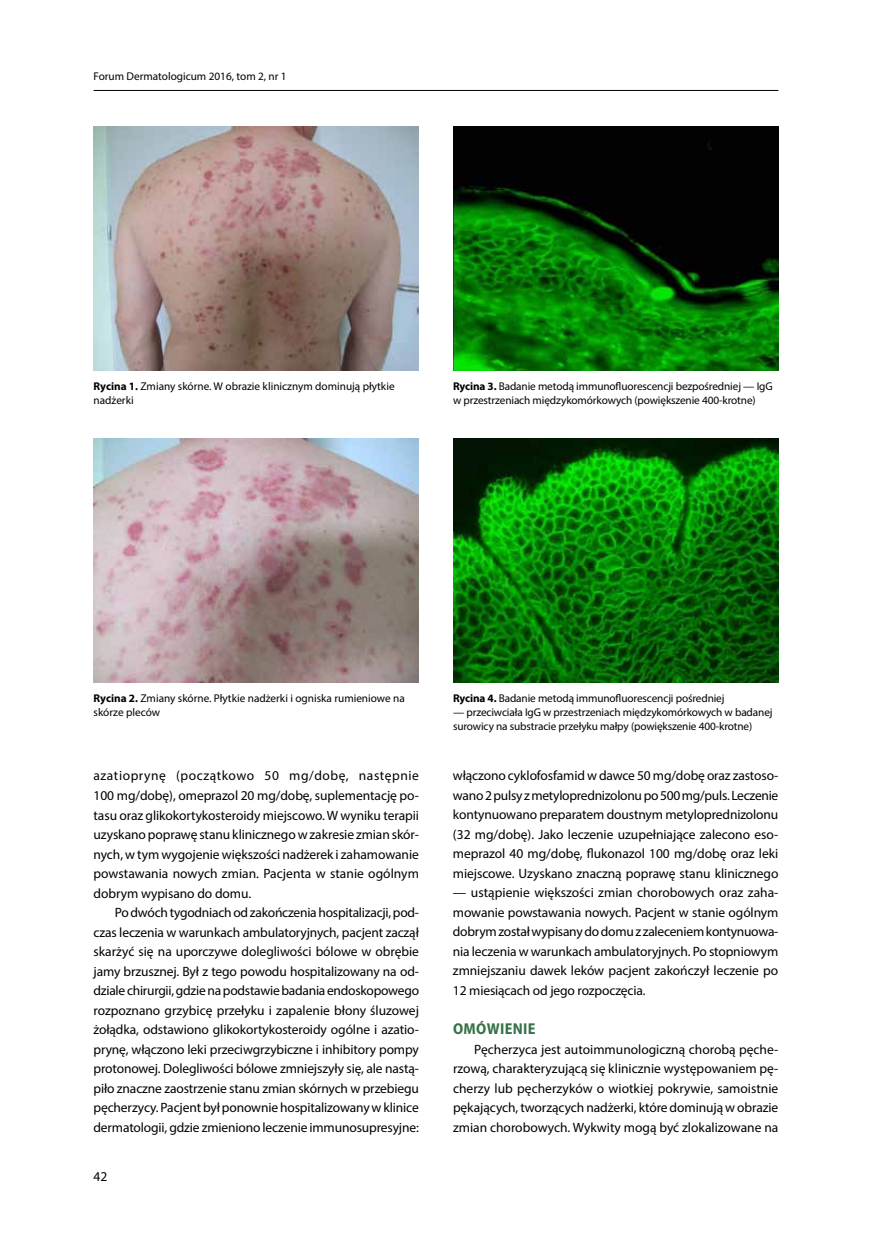
<style>
.page{position:relative;width:872px;height:1234px;background:#fff}
.page>*{position:absolute;margin:0;border:0;box-sizing:border-box;transform-origin:0 0}
.t1{font:700 semi-condensed 15.75px "Myriad Pro";letter-spacing:.02em;color:#367249}
.t2{font:13.5px/19.5px "Myriad Pro";letter-spacing:-.005em;color:#000;text-align:justify}
.t3{font:11.25px/14.2px "Myriad Pro";letter-spacing:-.01em;color:#000}
.s1{font-weight:700}
</style>
<div class="page">
<hr style="left:94px;top:90px;width:684px;height:1px;background:#000">
<img style="left:94px;top:126px;width:325px;height:244px">
<img style="left:94px;top:438px;width:325px;height:244px">
<img style="left:453px;top:126px;width:325px;height:244px">
<img style="left:453px;top:438px;width:325px;height:244px">
<p class="t3" style="left:94px;top:69px;width:195px">Forum Dermatologicum 2016, tom 2, nr 1</p>
<p class="t3" style="left:94px;top:378px;width:303px"><span class="s1">Rycina 1.</span> Zmiany skórne. W obrazie klinicznym dominują płytkie nadżerki</p>
<p class="t3" style="left:453px;top:378px;width:321px"><span class="s1">Rycina 3.</span> Badanie metodą immunofluorescencji bezpośredniej — IgG w przestrzeniach międzykomórkowych (powiększenie 400-krotne)</p>
<p class="t3" style="left:94px;top:690px;width:313px"><span class="s1">Rycina 2.</span> Zmiany skórne. Płytkie nadżerki i ogniska rumieniowe na skórze pleców</p>
<p class="t3" style="left:453px;top:690px;width:273px"><span class="s1">Rycina 4.</span> Badanie metodą immunofluorescencji pośredniej</p>
<p class="t3" style="left:453px;top:704px;width:321px">— przeciwciała IgG w przestrzeniach międzykomórkowych w badanej surowicy na substracie przełyku małpy (powiększenie 400-krotne)</p>
<p class="t2" style="left:94px;top:765px;width:327px">azatioprynę (początkowo 50 mg/dobę, następnie 100 mg/dobę), omeprazol 20 mg/dobę, suplementację po&shy;tasu oraz glikokortykosteroidy miejscowo. W wyniku terapii uzyskano poprawę stanu klinicznego w zakresie zmian skór&shy;nych, w tym wygojenie większości nadżerek i zahamowanie powstawania nowych zmian. Pacjenta w stanie ogólnym dobrym wypisano do domu.</p>
<p class="t2" style="left:93px;top:902px;width:327px;text-indent:21px">Po dwóch tygodniach od zakończenia hospitalizacji, pod&shy;czas leczenia w warunkach ambulatoryjnych, pacjent zaczął skarżyć się na uporczywe dolegliwości bólowe w obrębie jamy brzusznej. Był z tego powodu hospitalizowany na od&shy;dziale chirurgii, gdzie na podstawie badania endoskopowego rozpoznano grzybicę przełyku i zapalenie błony śluzowej żołądka, odstawiono glikokortykosteroidy ogólne i azatio&shy;prynę, włączono leki przeciwgrzybiczne i inhibitory pompy protonowej. Dolegliwości bólowe zmniejszyły się, ale nastą&shy;piło znaczne zaostrzenie stanu zmian skórnych w przebiegu pęcherzycy. Pacjent był ponownie hospitalizowany w klinice dermatologii, gdzie zmieniono leczenie immunosupresyjne:</p>
<p class="t2" style="left:94px;top:1166px;width:15px">42</p>
<p class="t2" style="left:453px;top:765px;width:327px">włączono cyklofosfamid w dawce 50 mg/dobę oraz zastoso&shy;wano 2 pulsy z metyloprednizolonu po 500 mg/puls. Leczenie kontynuowano preparatem doustnym metyloprednizolonu (32 mg/dobę). Jako leczenie uzupełniające zalecono eso&shy;meprazol 40 mg/dobę, flukonazol 100 mg/dobę oraz leki miejscowe. Uzyskano znaczną poprawę stanu klinicznego</p>
<p class="t2" style="left:453px;top:882px;width:327px">— ustąpienie większości zmian chorobowych oraz zaha&shy;mowanie powstawania nowych. Pacjent w stanie ogólnym dobrym został wypisany do domu z zaleceniem kontynuowa&shy;nia leczenia w warunkach ambulatoryjnych. Po stopniowym zmniejszaniu dawek leków pacjent zakończył leczenie po 12 miesiącach od jego rozpoczęcia.</p>
<p class="t1" style="left:453px;top:1019px;width:84px">OMÓWIENIE</p>
<p class="t2" style="left:453px;top:1038px;width:327px;text-indent:21px">Pęcherzyca jest autoimmunologiczną chorobą pęche&shy;rzową, charakteryzującą się klinicznie występowaniem pę&shy;cherzy lub pęcherzyków o wiotkiej pokrywie, samoistnie pękających, tworzących nadżerki, które dominują w obrazie zmian chorobowych. Wykwity mogą być zlokalizowane na</p>
</div>
